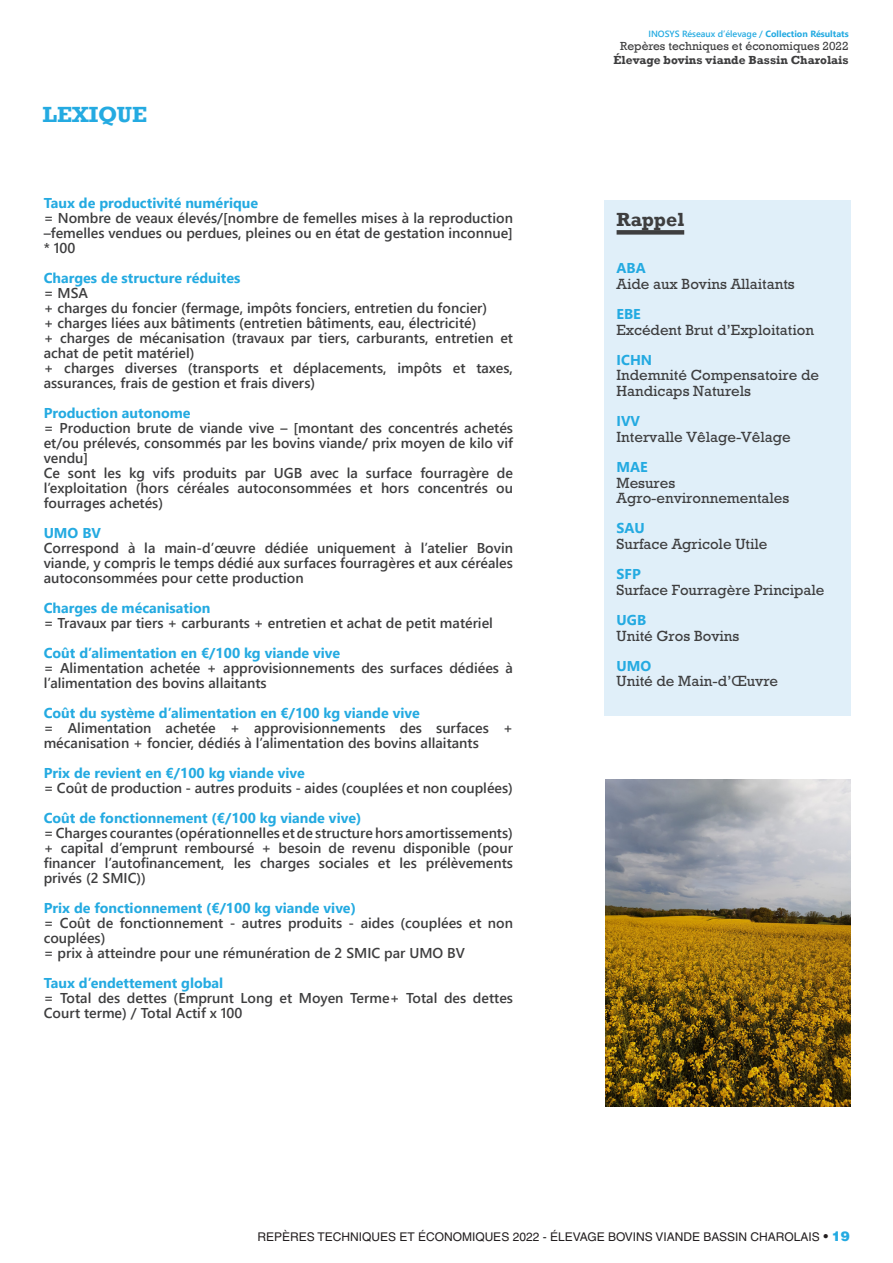
<style>
.page{position:relative;width:893px;height:1263px;background:#fff}
.page>*{position:absolute;margin:0;border:0;box-sizing:border-box;transform-origin:0 0}
.t1{font:700 22.5px "Rockwell";color:#24aae1}
.t2{font:700 19.5px "Rockwell";color:#3e3e3f}
.t3{font:15px/15.8px "M Rockwell";color:#3e3e3f}
.t4{font:600 14.25px/15px "Segoe UI";color:#3e3e3f}
.t5{font:700 14.25px "Segoe UI";color:#24aae1}
.t6{font:12px "Helvetica LT Std";color:#231f20}
.t7{font:12px "Rockwell";color:#3e3e3f}
.t8{font:700 12px "Rockwell";color:#3e3e3f}
.t9{font:600 9px "Segoe UI";color:#24aae1}
.s1{font-weight:700}
.s2{font-size:13.5px}
.s3{font-family:"Helvetica";font-weight:900;font-size:13.5px;color:#24aae1}
</style>
<div class="page">
<div style="left:604px;top:200px;width:246px;height:516px;background:#e0eff9"></div>
<div style="left:617px;top:230px;width:67px;height:5px;background:#3e3e3f"></div>
<img style="left:606px;top:780px;width:244px;height:326px">
<p class="t1" style="left:43px;top:101px;width:106px">LEXIQUE</p>
<p class="t5" style="left:44px;top:189px;width:216px">Taux de productivité numérique</p>
<p class="t4" style="left:44px;top:209px;width:471px;text-align:justify">= Nombre de veaux élevés/[nombre de femelles mises à la reproduction –femelles vendues ou perdues, pleines ou en état de gestation inconnue] * 100</p>
<p class="t5" style="left:44px;top:264px;width:198px">Charges de structure réduites</p>
<p class="t4" style="left:44px;top:284px;width:46px">= MSA</p>
<p class="t4" style="left:44px;top:299px;width:445px">+ charges du foncier (fermage, impôts fonciers, entretien du foncier)</p>
<p class="t4" style="left:44px;top:314px;width:434px">+ charges liées aux bâtiments (entretien bâtiments, eau, électricité)</p>
<p class="t4" style="left:44px;top:329px;width:471px">+ charges de mécanisation (travaux par tiers, carburants, entretien et achat de petit matériel)</p>
<p class="t4" style="left:44px;top:359px;width:471px">+ charges diverses (transports et déplacements, impôts et taxes, assurances, frais de gestion et frais divers)</p>
<p class="t5" style="left:44px;top:399px;width:148px">Production autonome</p>
<p class="t4" style="left:44px;top:419px;width:471px;text-align:justify">= Production brute de viande vive – [montant des concentrés achetés et/ou prélevés, consommés par les bovins viande/ prix moyen de kilo vif vendu]</p>
<p class="t4" style="left:44px;top:464px;width:471px;text-align:justify">Ce sont les kg vifs produits par UGB avec la surface fourragère de l’exploitation (hors céréales autoconsommées et hors concentrés ou fourrages achetés)</p>
<p class="t5" style="left:44px;top:519px;width:59px">UMO BV</p>
<p class="t4" style="left:44px;top:539px;width:471px;text-align:justify">Correspond à la main-d’œuvre dédiée uniquement à l’atelier Bovin viande, y compris le temps dédié aux surfaces fourragères et aux céréales autoconsommées pour cette production</p>
<p class="t5" style="left:44px;top:594px;width:168px">Charges de mécanisation</p>
<p class="t4" style="left:44px;top:614px;width:451px">= Travaux par tiers + carburants + entretien et achat de petit matériel</p>
<p class="t5" style="left:44px;top:639px;width:298px">Coût d’alimentation en €/100 kg viande vive</p>
<p class="t4" style="left:44px;top:659px;width:471px">= Alimentation achetée + approvisionnements des surfaces dédiées à l’alimentation des bovins allaitants</p>
<p class="t5" style="left:44px;top:699px;width:378px">Coût du système d’alimentation en €/100 kg viande vive</p>
<p class="t4" style="left:44px;top:719px;width:471px">= Alimentation achetée + approvisionnements des surfaces + mécanisation + foncier, dédiés à l’alimentation des bovins allaitants</p>
<p class="t5" style="left:44px;top:759px;width:263px">Prix de revient en €/100 kg viande vive</p>
<p class="t4" style="left:44px;top:779px;width:471px">= Coût de production - autres produits - aides (couplées et non couplées)</p>
<p class="t5" style="left:44px;top:804px;width:319px">Coût de fonctionnement (€/100 kg viande vive)</p>
<p class="t4" style="left:44px;top:824px;width:471px;text-align:justify">= Charges courantes (opérationnelles et de structure hors amortissements) + capital d’emprunt remboursé + besoin de revenu disponible (pour financer l’autofinancement, les charges sociales et les prélèvements privés (2 SMIC))</p>
<p class="t5" style="left:44px;top:894px;width:314px">Prix de fonctionnement (€/100 kg viande vive)</p>
<p class="t4" style="left:44px;top:914px;width:471px">= Coût de fonctionnement - autres produits - aides (couplées et non couplées)</p>
<p class="t4" style="left:44px;top:944px;width:423px">= prix à atteindre pour une rémunération de 2 SMIC par UMO BV</p>
<p class="t5" style="left:44px;top:969px;width:181px">Taux d’endettement global</p>
<p class="t4" style="left:44px;top:989px;width:471px">= Total des dettes (Emprunt Long et Moyen Terme+ Total des dettes<br>Court terme) / Total Actif x 100</p>
<p class="t9" style="left:648px;top:25px;width:202px">INOSYS Réseaux d’élevage / <span class="s1">Collection Résultats</span></p>
<p class="t7" style="left:620px;top:39px;width:230px">Repères techniques et économiques 2022</p>
<p class="t8" style="left:614px;top:52px;width:236px">Élevage bovins viande Bassin Charolais</p>
<p class="t2" style="left:617px;top:208px;width:69px">Rappel</p>
<p class="t5" style="left:617px;top:255px;width:31px">ABA</p>
<p class="t3" style="left:617px;top:276px;width:180px">Aide aux Bovins Allaitants</p>
<p class="t5" style="left:617px;top:300px;width:26px">EBE</p>
<p class="t3" style="left:617px;top:322px;width:199px">Excédent Brut d’Exploitation</p>
<p class="t5" style="left:617px;top:346px;width:37px">ICHN</p>
<p class="t3" style="left:617px;top:367px;width:204px">Indemnité Compensatoire de<br>Handicaps Naturels</p>
<p class="t5" style="left:617px;top:408px;width:25px">IVV</p>
<p class="t3" style="left:617px;top:429px;width:176px">Intervalle Vêlage-Vêlage</p>
<p class="t5" style="left:617px;top:453px;width:33px">MAE</p>
<p class="t3" style="left:617px;top:475px;width:174px">Mesures<br>Agro-environnementales</p>
<p class="t5" style="left:617px;top:515px;width:30px">SAU</p>
<p class="t3" style="left:617px;top:536px;width:152px">Surface Agricole Utile</p>
<p class="t5" style="left:617px;top:561px;width:26px">SFP</p>
<p class="t3" style="left:617px;top:582px;width:209px">Surface Fourragère Principale</p>
<p class="t5" style="left:617px;top:606px;width:31px">UGB</p>
<p class="t3" style="left:617px;top:628px;width:124px">Unité Gros Bovins</p>
<p class="t5" style="left:617px;top:652px;width:36px">UMO</p>
<p class="t3" style="left:617px;top:673px;width:163px">Unité de Main-d’Œuvre</p>
<p class="t6" style="left:257px;top:1230px;width:594px">REPÈRES TECHNIQUES ET ÉCONOMIQUES 2022 - ÉLEVAGE BOVINS VIANDE BASSIN CHAROLAIS <span class="s2">•</span> <span class="s3">19</span></p>
</div>
